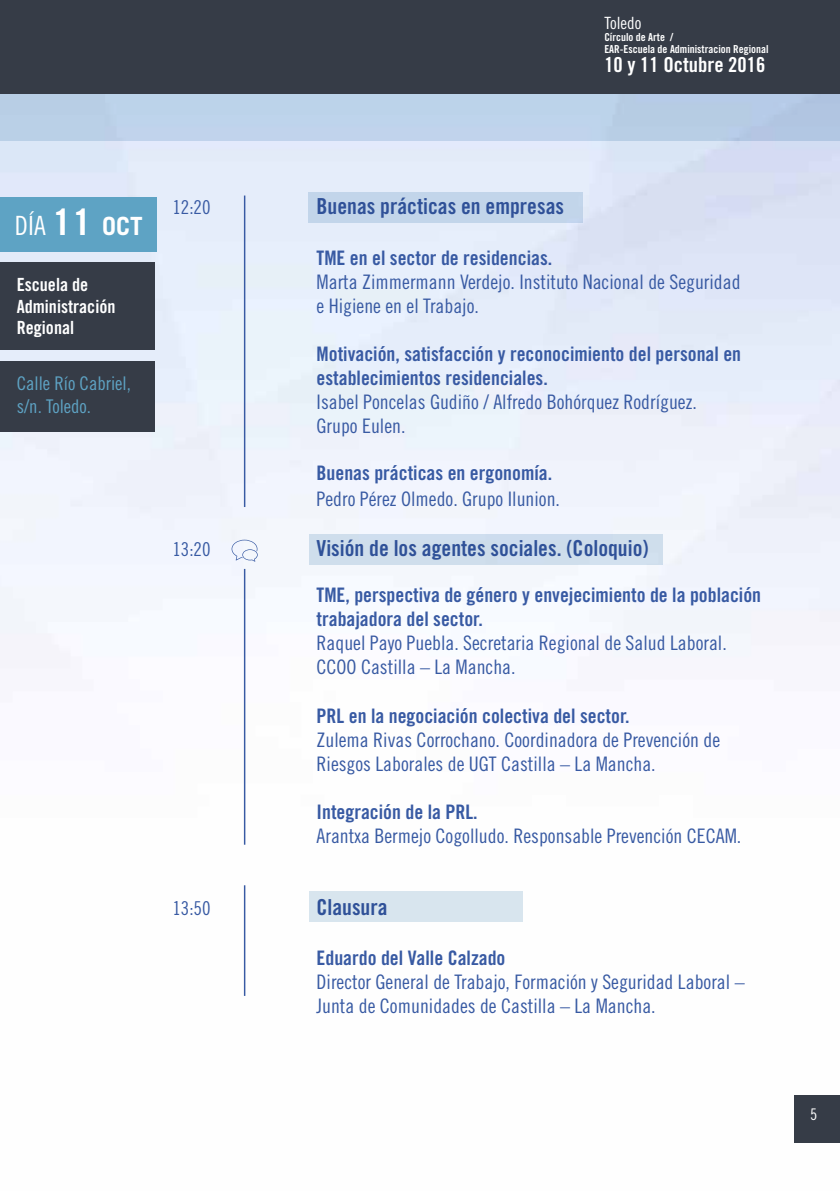
<style>
.page{position:relative;width:840px;height:1191px;background:#fff}
.page>*{position:absolute;margin:0;border:0;box-sizing:border-box;transform-origin:0 0}
.t1{font:26.6px "Trade Gothic LT Std Cn 18";color:#fff}
.t2{font:22px "Trade Gothic LT Std Bd Cn 20";color:#385aa3}
.t3{font:20.6px "Trade Gothic LT Std Bd Cn 20";color:#fff}
.t4{font:20px/24px "Trade Gothic LT Std Cn 18";color:#385aa3}
.t5{font:20px/24px "Trade Gothic LT Std Bd Cn 20";color:#385aa3}
.t6{font:19.2px "Trade Gothic LT Std Cn 18";color:#385aa3}
.t7{font:18.8px/22.6px "Trade Gothic LT Std Cn 18";color:#5ea3c4}
.t8{font:18.2px/21.8px "Trade Gothic LT Std Bd Cn 20";color:#fff}
.t9{font:16.8px "Trade Gothic LT Std Cn 18";color:#fff}
.t10{font:16px "Trade Gothic LT Std Cn 18";color:#fff}
.t11{font:11px/12px "Trade Gothic LT Std Bd Cn 20";color:#fff}
.s1{font-family:"Trade Gothic LT Std";font-weight:700;font-size:36.2px}
.s2{font-family:"Trade Gothic LT Std";font-weight:700;font-size:25.2px}
</style>
<div class="page">
<img style="left:0;top:140px;width:839px;height:1003px">
<div style="left:1px;top:361px;width:154px;height:70px;background:#363c47"></div>
<div style="left:1px;top:262px;width:154px;height:88px;background:#363c47"></div>
<div style="left:0;top:198px;width:156px;height:54px;background:#5ea3c4"></div>
<hr style="left:244px;top:195px;width:1px;height:312px;background:#385aa3">
<hr style="left:244px;top:569px;width:1px;height:275px;background:#385aa3">
<hr style="left:244px;top:885px;width:1px;height:111px;background:#385aa3">
<svg style="left:231px;top:540px;width:26px;height:21px"></svg>
<div style="left:309px;top:192px;width:273px;height:31px;background:#c2d5ea"></div>
<div style="left:309px;top:534px;width:353px;height:31px;background:#cfdeec"></div>
<div style="left:309px;top:891px;width:213px;height:31px;background:#d9e6ef"></div>
<div style="left:794px;top:1094px;width:45px;height:48px;background:#363c47"></div>
<div style="left:0;top:94px;width:839px;height:46px;background:#bcd3ea"></div>
<div style="left:0;top:0;width:839px;height:94px;background:#363c47"></div>
<p class="t9" style="left:604px;top:13px;width:39px">Toledo</p>
<p class="t11" style="left:604px;top:31px;width:166px">Círculo de Arte /<br>EAR-Escuela de Administracion Regional</p>
<p class="t3" style="left:604px;top:52px;width:162px">10 y 11 Octubre 2016</p>
<h1 class="t1" style="left:15px;top:210px;width:129px">DÍA <span class="s1">11</span> <span class="s2">OCT</span></h1>
<p class="t8" style="left:17px;top:273px;width:100px">Escuela de<br>Administración<br>Regional</p>
<p class="t7" style="left:17px;top:372px;width:116px">Calle Río Cabriel, s/n. Toledo.</p>
<p class="t6" style="left:172px;top:196px;width:40px">12:20</p>
<p class="t2" style="left:316px;top:193px;width:249px">Buenas prácticas en empresas</p>
<p class="t5" style="left:316px;top:245px;width:237px">TME en el sector de residencias.</p>
<p class="t4" style="left:316px;top:269px;width:425px">Marta Zimmermann Verdejo. Instituto Nacional de Seguridad e Higiene en el Trabajo.</p>
<p class="t5" style="left:316px;top:341px;width:426px">Motivación, satisfacción y reconocimiento del personal en establecimientos residenciales.</p>
<p class="t4" style="left:316px;top:389px;width:381px">Isabel Poncelas Gudiño / Alfredo Bohórquez Rodríguez.<br>Grupo Eulen.</p>
<p class="t5" style="left:316px;top:460px;width:237px">Buenas prácticas en ergonomía.</p>
<p class="t4" style="left:316px;top:487px;width:245px">Pedro Pérez Olmedo. Grupo Ilunion.</p>
<p class="t6" style="left:172px;top:537px;width:40px">13:20</p>
<p class="t2" style="left:316px;top:534px;width:333px">Visión de los agentes sociales. (Coloquio)</p>
<p class="t5" style="left:316px;top:583px;width:446px">TME, perspectiva de género y envejecimiento de la población trabajadora del sector.</p>
<p class="t4" style="left:316px;top:631px;width:411px">Raquel Payo Puebla. Secretaria Regional de Salud Laboral.<br>CCOO Castilla – La Mancha.</p>
<p class="t5" style="left:316px;top:703px;width:314px">PRL en la negociación colectiva del sector.</p>
<p class="t4" style="left:316px;top:727px;width:405px">Zulema Rivas Corrochano. Coordinadora de Prevención de<br>Riesgos Laborales de UGT Castilla – La Mancha.</p>
<p class="t5" style="left:316px;top:799px;width:163px">Integración de la PRL.</p>
<p class="t4" style="left:316px;top:823px;width:426px">Arantxa Bermejo Cogolludo. Responsable Prevención CECAM.</p>
<p class="t6" style="left:172px;top:896px;width:40px">13:50</p>
<p class="t2" style="left:316px;top:893px;width:72px">Clausura</p>
<p class="t5" style="left:316px;top:946px;width:190px">Eduardo del Valle Calzado</p>
<p class="t4" style="left:316px;top:970px;width:429px">Director General de Trabajo, Formación y Seguridad Laboral –<br>Junta de Comunidades de Castilla – La Mancha.</p>
<p class="t10" style="left:809px;top:1105px;width:9px">5</p>
</div>
